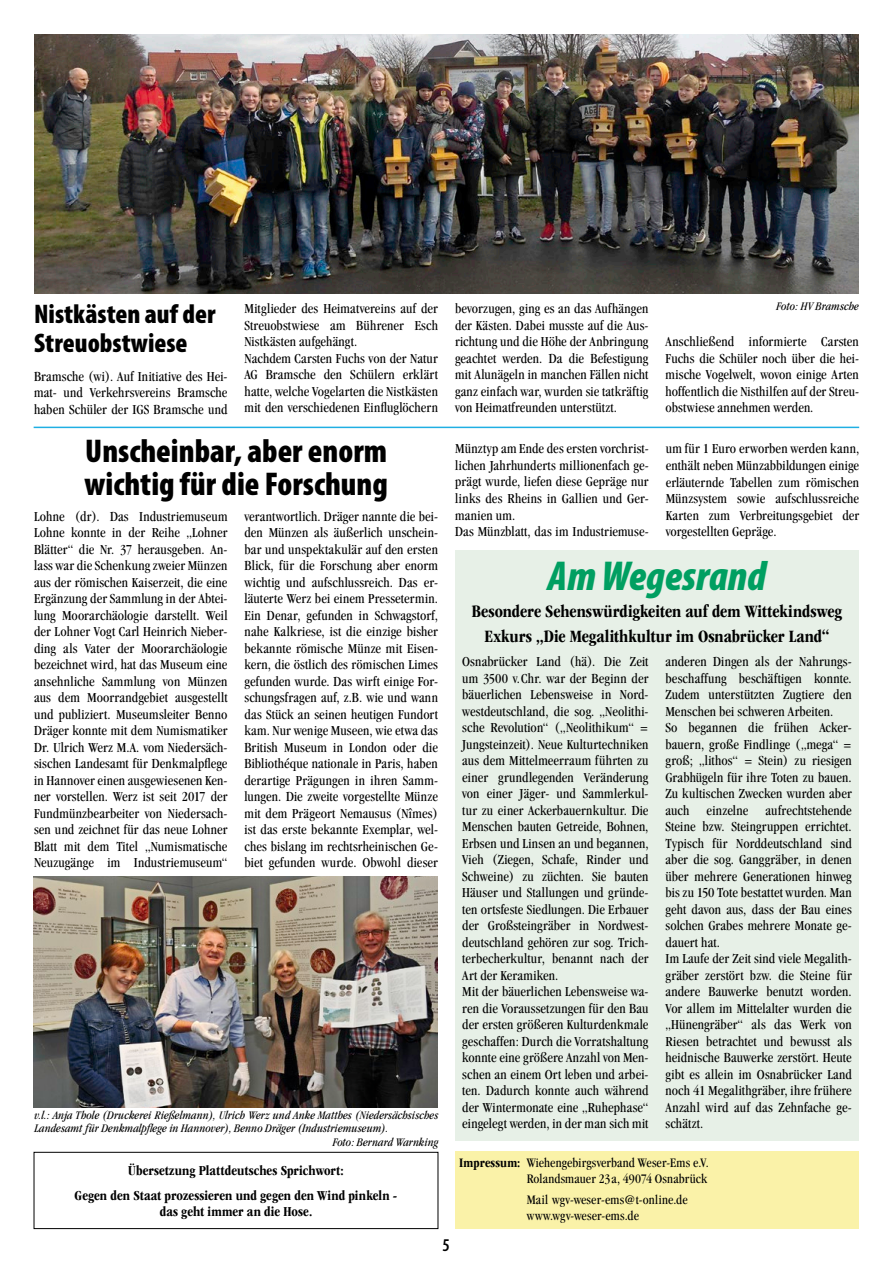
<style>
.page{position:relative;width:893px;height:1263px;background:#fff}
.page>*{position:absolute;margin:0;border:0;box-sizing:border-box;transform-origin:0 0}
.t1{font:italic 900 condensed 42px "Myriad Pro";color:#009f61}
.t2{font:900 condensed 33px/33px "Myriad Pro";color:#000}
.t3{font:900 condensed 27px/28.5px "Myriad Pro";color:#000}
.t4{font:700 condensed 18px/25px "ITC Garamond Std";color:#000;text-align:center}
.t5{font:600 condensed 18px "Myriad Pro";color:#000}
.t6{font:condensed 14.25px/16.5px "Garamond";letter-spacing:.01em;color:#000;text-align:justify}
.t7{font:700 condensed 14.25px/25px "ITC Garamond Std";letter-spacing:.005em;color:#000;text-align:center}
.t8{font:condensed 13.5px/16.5px "Garamond";letter-spacing:.01em;color:#000;text-align:right}
.t9{font:italic condensed 12px "Garamond";letter-spacing:.01em;color:#000}
.s1{font-family:"ITC Garamond Std";font-weight:700}
</style>
<div class="page">
<div style="left:455px;top:1152px;width:404px;height:77px;background:#faf2a8"></div>
<div style="left:34px;top:1152px;width:404px;height:77px;border:1px solid #000"></div>
<div style="left:455px;top:550px;width:404px;height:591px;background:#e7f0e7"></div>
<img style="left:34px;top:34px;width:825px;height:260px">
<img style="left:34px;top:876px;width:404px;height:231px">
<hr style="left:34px;top:427px;width:825px;height:1px;background:#1fafe3">
<h3 class="t3" style="left:34px;top:299px;width:183px">Nistkästen auf der<br>Streuobstwiese</h3>
<p class="t6" style="left:244px;top:300px;width:195px;text-align:left">Mitglieder des Heimatvereins auf der Streuobstwiese am Bührener Esch Nistkästen aufgehängt.<br>Nachdem Carsten Fuchs von der Natur AG Bramsche den Schülern erklärt hatte, welche Vogelarten die Nistkästen mit den verschiedenen Einfluglöchern</p>
<p class="t6" style="left:455px;top:300px;width:195px">bevorzugen, ging es an das Aufhängen der Kästen. Dabei musste auf die Aus&shy;richtung und die Höhe der Anbringung geachtet werden. Da die Befestigung mit Alunägeln in manchen Fällen nicht ganz einfach war, wurden sie tatkräftig von Heimatfreunden unterstützt.</p>
<p class="t6" style="left:34px;top:368px;width:195px">Bramsche (wi). Auf Initiative des Hei&shy;mat- und Verkehrsvereins Bramsche haben Schüler der IGS Bramsche und</p>
<p class="t9" style="left:776px;top:299px;width:84px">Foto: HV Bramsche</p>
<p class="t6" style="left:665px;top:333px;width:195px">Anschließend informierte Carsten Fuchs die Schüler noch über die hei&shy;mische Vogelwelt, wovon einige Arten hoffentlich die Nisthilfen auf der Streu&shy;obstwiese annehmen werden.</p>
<h2 class="t2" style="left:84px;top:433px;width:305px">Unscheinbar, aber enorm wichtig für die Forschung</h2>
<p class="t6" style="left:244px;top:508px;width:195px">verantwortlich. Dräger nannte die bei&shy;den Münzen als äußerlich unschein&shy;bar und unspektakulär auf den ersten Blick, für die Forschung aber enorm wichtig und aufschlussreich. Das er&shy;läuterte Werz bei einem Pressetermin.<br>Ein Denar, gefunden in Schwagstorf, nahe Kalkriese, ist die einzige bisher bekannte römische Münze mit Eisen&shy;kern, die östlich des römischen Limes gefunden wurde. Das wirft einige For&shy;schungsfragen auf, z.B. wie und wann das Stück an seinen heutigen Fundort kam. Nur wenige Museen, wie etwa das British Museum in London oder die Bibliothéque nationale in Paris, haben derartige Prägungen in ihren Samm&shy;lungen. Die zweite vorgestellte Münze mit dem Prägeort Nemausus (Nîmes) ist das erste bekannte Exemplar, wel&shy;ches bislang im rechtsrheinischen Ge&shy;biet gefunden wurde. Obwohl dieser</p>
<p class="t6" style="left:34px;top:508px;width:195px">Lohne (dr). Das Industriemuseum Lohne konnte in der Reihe „Lohner Blätter“ die Nr. 37 herausgeben. An&shy;lass war die Schenkung zweier Münzen aus der römischen Kaiserzeit, die eine Ergänzung der Sammlung in der Abtei&shy;lung Moorarchäologie darstellt. Weil der Lohner Vogt Carl Heinrich Nieber&shy;ding als Vater der Moorarchäologie bezeichnet wird, hat das Museum eine ansehnliche Sammlung von Münzen aus dem Moorrandgebiet ausgestellt und publiziert. Museumsleiter Benno Dräger konnte mit dem Numismatiker Dr. Ulrich Werz M.A. vom Niedersäch&shy;sischen Landesamt für Denkmalpflege in Hannover einen ausgewiesenen Ken&shy;ner vorstellen. Werz ist seit 2017 der Fundmünzbearbeiter von Niedersach&shy;sen und zeichnet für das neue Lohner Blatt mit dem Titel „Numismatische Neuzugänge im Industriemuseum“</p>
<p class="t9" style="left:34px;top:1108px;width:405px">v.l.: Anja Thole (Druckerei Rießelmann), Ulrich Werz und Anke Matthes (Niedersächsisches</p>
<p class="t9" style="left:34px;top:1121px;width:356px">Landesamt für Denkmalpflege in Hannover), Benno Dräger (Industriemuseum).</p>
<p class="t9" style="left:333px;top:1135px;width:107px">Foto: Bernard Warnking</p>
<p class="t7" style="left:75px;top:1158px;width:324px">Übersetzung Plattdeutsches Sprichwort:<br>Gegen den Staat prozessieren und gegen den Wind pinkeln -</p>
<p class="t7" style="left:160px;top:1199px;width:154px">das geht immer an die Hose.</p>
<p class="t6" style="left:455px;top:441px;width:195px;text-align:left">Münztyp am Ende des ersten vorchrist&shy;lichen Jahrhunderts millionenfach ge&shy;prägt wurde, liefen diese Gepräge nur links des Rheins in Gallien und Ger&shy;manien um.<br>Das Münzblatt, das im Industriemuse-</p>
<p class="t6" style="left:666px;top:441px;width:195px">um für 1 Euro erworben werden kann, enthält neben Münzabbildungen einige erläuternde Tabellen zum römischen Münzsystem sowie aufschlussreiche Karten zum Verbreitungsgebiet der vorgestellten Gepräge.</p>
<h1 class="t1" style="left:548px;top:550px;width:220px">Am Wegesrand</h1>
<p class="t4" style="left:472px;top:598px;width:372px">Besondere Sehenswürdigkeiten auf dem Wittekindsweg<br>Exkurs „Die Megalithkultur im Osnabrücker Land“</p>
<p class="t6" style="left:462px;top:653px;width:188px;text-align:left">Osnabrücker Land (hä). Die Zeit um 3500 v.Chr. war der Beginn der bäuerlichen Lebensweise in Nord&shy;westdeutschland, die sog. „Neolithi&shy;sche Revolution“ („Neolithikum“ = Jungsteinzeit). Neue Kulturtechniken aus dem Mittelmeerraum führten zu einer grundlegenden Veränderung von einer Jäger- und Sammlerkul&shy;tur zu einer Ackerbauernkultur. Die Menschen bauten Getreide, Bohnen, Erbsen und Linsen an und begannen, Vieh (Ziegen, Schafe, Rinder und Schweine) zu züchten. Sie bauten Häuser und Stallungen und gründe&shy;ten ortsfeste Siedlungen. Die Erbauer der Großsteingräber in Nordwest&shy;deutschland gehören zur sog. Trich&shy;terbecherkultur, benannt nach der Art der Keramiken.<br>Mit der bäuerlichen Lebensweise wa&shy;ren die Voraussetzungen für den Bau der ersten größeren Kulturdenkmale geschaffen: Durch die Vorratshaltung konnte eine größere Anzahl von Men&shy;schen an einem Ort leben und arbei&shy;ten. Dadurch konnte auch während der Wintermonate eine „Ruhephase“ eingelegt werden, in der man sich mit</p>
<p class="t6" style="left:665px;top:653px;width:188px;text-align:left">anderen Dingen als der Nahrungs&shy;beschaffung beschäftigen konnte.<br>Zudem unterstützten Zugtiere den<br>Menschen bei schweren Arbeiten.<br>So begannen die frühen Acker&shy;bauern, große Findlinge („mega“ = groß; „lithos“ = Stein) zu riesigen<br>Grabhügeln für ihre Toten zu bauen.<br>Zu kultischen Zwecken wurden aber auch einzelne aufrechtstehende<br>Steine bzw. Steingruppen errichtet.<br>Typisch für Norddeutschland sind aber die sog. Ganggräber, in denen über mehrere Generationen hinweg bis zu 150 Tote bestattet wurden. Man geht davon aus, dass der Bau eines solchen Grabes mehrere Monate ge&shy;dauert hat.<br>Im Laufe der Zeit sind viele Megalith&shy;gräber zerstört bzw. die Steine für andere Bauwerke benutzt worden.<br>Vor allem im Mittelalter wurden die „Hünengräber“ als das Werk von<br>Riesen betrachtet und bewusst als heidnische Bauwerke zerstört. Heute gibt es allein im Osnabrücker Land noch 41 Megalithgräber, ihre frühere<br>Anzahl wird auf das Zehnfache ge&shy;schätzt.</p>
<p class="t8" style="left:459px;top:1154px;width:251px"><span class="s1">Impressum:</span> Wiehengebirgsverband Weser-Ems e.V.<br>Rolandsmauer 23a, 49074 Osnabrück</p>
<p class="t8" style="left:527px;top:1191px;width:162px;text-align:left">Mail wgv-weser-ems@t-online.de www.wgv-weser-ems.de</p>
<p class="t5" style="left:443px;top:1234px;width:9px">5</p>
</div>
